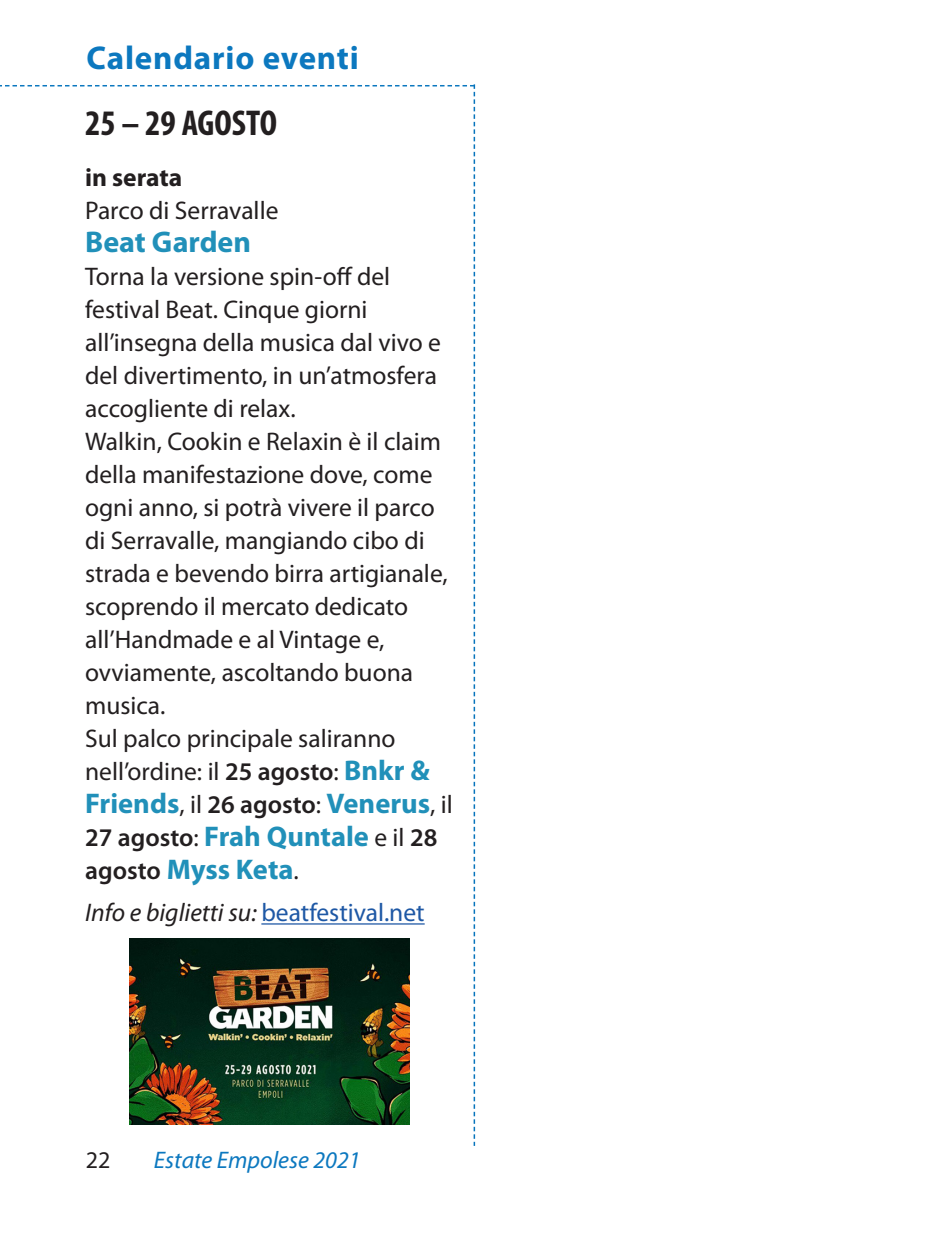
<style>
.page{position:relative;width:949px;height:1234px;background:#fff}
.page>*{position:absolute;margin:0;border:0;box-sizing:border-box;transform-origin:0 0}
.t1{font:700 condensed 36px "Myriad Pro";color:#231f20}
.t2{font:700 33px "Myriad Pro";letter-spacing:.025em;color:#0c78bf}
.t3{font:700 30px "Myriad Pro";color:#2190b9}
.t4{font:700 28.5px/33px "Myriad Pro";color:#2190b9}
.t5{font:25.5px/33px "Myriad Pro";color:#231f20}
.t6{font:italic 25.5px "Myriad Pro";color:#231f20}
.t7{font:italic 24px "Myriad Pro";color:#0c78bf}
.t8{font:24px "Myriad Pro";color:#231f20}
.s1{font-weight:700}
.s2{font-weight:600}
.s3{font-weight:700;font-size:28.5px;color:#2190b9}
.s4{font-weight:400;font-size:25.5px;color:#231f20}
.s5{font-weight:600;font-size:25.5px;color:#231f20}
.s6{font-style:normal;color:#1e58a5}
</style>
<div class="page">
<svg style="left:0;top:84px;width:475px;height:1061px"></svg>
<hr style="left:261px;top:923px;width:163px;height:1px;background:#1e58a5">
<img style="left:129px;top:938px;width:281px;height:186px">
<p class="t2" style="left:87px;top:36px;width:274px">Calendario eventi</p>
<p class="t1" style="left:85px;top:100px;width:193px">25 – 29 AGOSTO</p>
<p class="t5" style="left:85px;top:160px;width:195px"><span class="s1">in serata<br></span>Parco di Serravalle</p>
<p class="t3" style="left:85px;top:222px;width:167px">Beat Garden</p>
<p class="t5" style="left:85px;top:259px;width:357px">Torna la versione spin-off del festival Beat. Cinque giorni all’insegna della musica dal vivo e del divertimento, in un’atmosfera accogliente di relax.</p>
<p class="t5" style="left:85px;top:424px;width:364px">Walkin, Cookin e Relaxin è il claim della manifestazione dove, come ogni anno, si potrà vivere il parco di Serravalle, mangiando cibo di strada e bevendo birra artigianale, scoprendo il mercato dedicato all’Handmade e al Vintage e, ovviamente, ascoltando buona musica.</p>
<p class="t5" style="left:85px;top:721px;width:346px">Sul palco principale saliranno nell’ordine: il <span class="s2">25 agosto</span>: <span class="s3">Bnkr &amp;</span></p>
<p class="t4" style="left:85px;top:786px;width:369px">Friends<span class="s4">, il</span> <span class="s5">26 agosto</span><span class="s4">:</span> Venerus<span class="s4">, il<br></span><span class="s5">27 agosto</span><span class="s4">:</span> Frah Quntale <span class="s4">e il</span> <span class="s5">28 agosto</span> Myss Keta<span class="s4">.</span></p>
<p class="t6" style="left:85px;top:896px;width:341px">Info e biglietti su: <span class="s6">beatfestival.net</span></p>
<p class="t8" style="left:86px;top:1145px;width:26px">22</p>
<p class="t7" style="left:154px;top:1145px;width:208px">Estate Empolese 2021</p>
</div>
